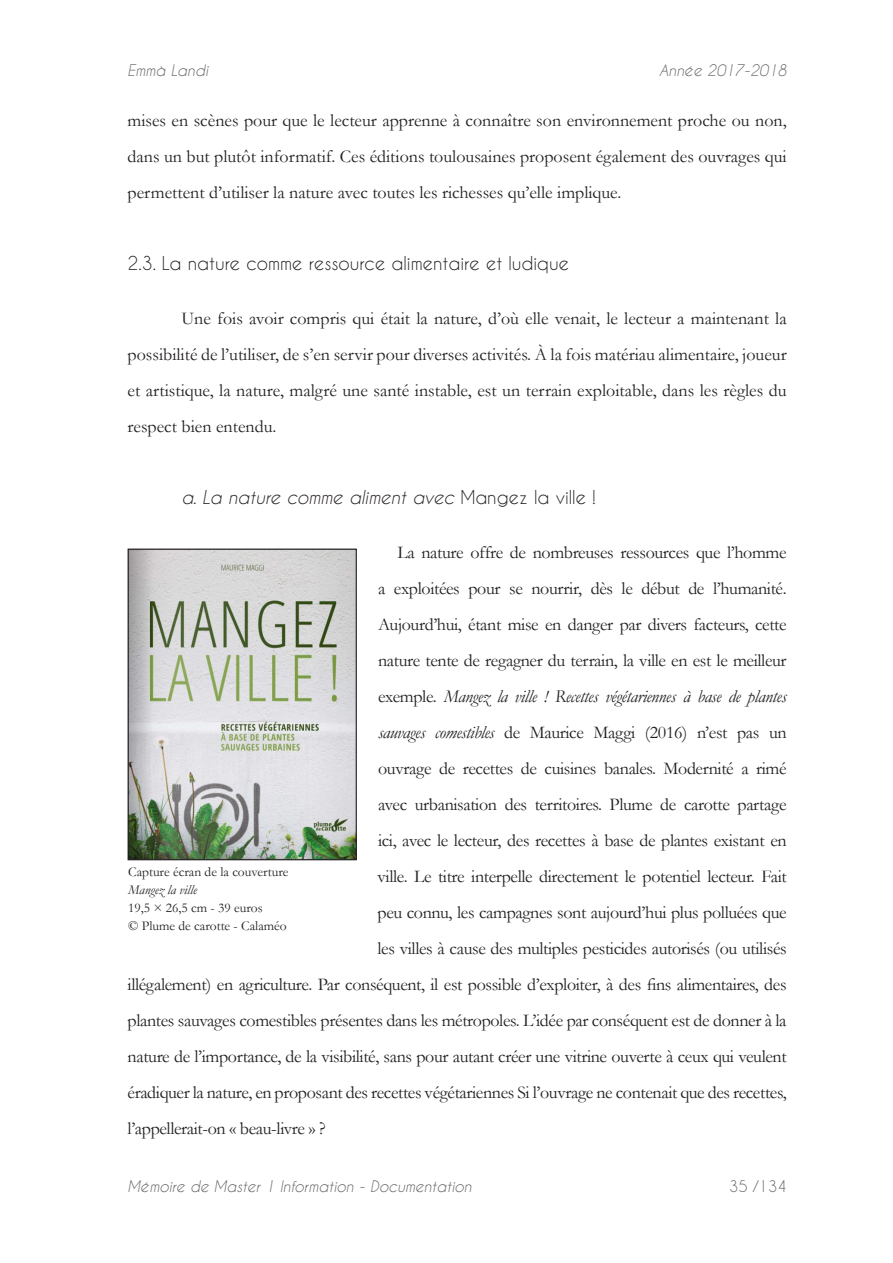
<style>
.page{position:relative;width:893px;height:1263px;background:#fff}
.page>*{position:absolute;margin:0;border:0;box-sizing:border-box;transform-origin:0 0}
.Corps_de_texte{font:18px/36px "Garamond";letter-spacing:-.02em;color:#231f20;text-align:justify}
.Corps_de_texte-2{font:italic 18px "Garamond";letter-spacing:-.02em;color:#231f20}
.SOUS-P{font:18px "Caviar Dreams";color:#231f20}
.SOUS-SOUS-P{font:italic 18px "Caviar Dreams";color:#231f20}
.t1{font:italic 15px "Caviar Dreams";color:#636366}
.t2{font:15px "Caviar Dreams";color:#636366}
.légendes_images{font:13.5px/18px "Garamond";color:#231f20}
.s1{font-style:normal}
.s2{font-style:italic}
</style>
<div class="page">
<img style="left:130px;top:551px;width:225px;height:307px">
<div style="left:128px;top:549px;width:229px;height:311px;border:1px solid #231f20"></div>
<p class="t1" style="left:128px;top:61px;width:82px">Emmà Landi</p>
<p class="t1" style="left:659px;top:61px;width:129px">Année 2017-2018</p>
<p class="Corps_de_texte" style="left:128px;top:102px;width:661px">mises en scènes pour que le lecteur apprenne à connaître son environnement proche ou non, dans un but plutôt informatif. Ces éditions toulousaines proposent également des ouvrages qui permettent d’utiliser la nature avec toutes les richesses qu’elle implique.</p>
<p class="SOUS-P" style="left:128px;top:252px;width:443px">2.3. La nature comme ressource alimentaire et ludique</p>
<p class="Corps_de_texte" style="left:128px;top:300px;width:661px;text-indent:54px">Une fois avoir compris qui était la nature, d’où elle venait, le lecteur a maintenant la possibilité de l’utiliser, de s’en servir pour diverses activités. À la fois matériau alimentaire, joueur et artistique, la nature, malgré une santé instable, est un terrain exploitable, dans les règles du respect bien entendu.</p>
<p class="SOUS-SOUS-P" style="left:182px;top:487px;width:416px">a. La nature comme aliment avec <span class="s1">Mangez la ville !</span></p>
<p class="Corps_de_texte" style="left:398px;top:534px;width:391px">La nature offre de nombreuses ressources que l’homme</p>
<p class="Corps_de_texte" style="left:378px;top:570px;width:410px">a exploitées pour se nourrir, dès le début de l’humanité.</p>
<p class="Corps_de_texte" style="left:378px;top:606px;width:410px">Aujourd’hui, étant mise en danger par divers facteurs, cette</p>
<p class="Corps_de_texte" style="left:378px;top:642px;width:410px">nature tente de regagner du terrain, la ville en est le meilleur</p>
<p class="Corps_de_texte-2" style="left:378px;top:684px;width:410px"><span class="s1">exemple.</span> Mangez la ville ! Recettes végétariennes à base de plantes</p>
<p class="Corps_de_texte" style="left:378px;top:714px;width:410px"><span class="s2">sauvages comestibles</span> de Maurice Maggi (2016) n’est pas un</p>
<p class="Corps_de_texte" style="left:378px;top:750px;width:410px">ouvrage de recettes de cuisines banales. Modernité a rimé</p>
<p class="Corps_de_texte" style="left:378px;top:786px;width:410px">avec urbanisation des territoires. Plume de carotte partage</p>
<p class="Corps_de_texte" style="left:378px;top:822px;width:410px">ici, avec le lecteur, des recettes à base de plantes existant en</p>
<p class="Corps_de_texte" style="left:377px;top:858px;width:411px">ville. Le titre interpelle directement le potentiel lecteur. Fait</p>
<p class="Corps_de_texte" style="left:377px;top:894px;width:411px">peu connu, les campagnes sont aujourd’hui plus polluées que</p>
<p class="Corps_de_texte" style="left:377px;top:930px;width:411px">les villes à cause des multiples pesticides autorisés (ou utilisés</p>
<p class="Corps_de_texte" style="left:128px;top:966px;width:661px">illégalement) en agriculture. Par conséquent, il est possible d’exploiter, à des fins alimentaires, des</p>
<p class="Corps_de_texte" style="left:128px;top:1002px;width:661px">plantes sauvages comestibles présentes dans les métropoles. L’idée par conséquent est de donner à la</p>
<p class="Corps_de_texte" style="left:128px;top:1038px;width:661px">nature de l’importance, de la visibilité, sans pour autant créer une vitrine ouverte à ceux qui veulent</p>
<p class="Corps_de_texte" style="left:128px;top:1074px;width:660px">éradiquer la nature, en proposant des recettes végétariennes Si l’ouvrage ne contenait que des recettes,</p>
<p class="Corps_de_texte" style="left:128px;top:1110px;width:200px">l’appellerait-on « beau-livre » ?</p>
<p class="légendes_images" style="left:128px;top:862px;width:162px">Capture écran de la couverture<br><span class="s2">Mangez la ville<br></span>19,5 × 26,5 cm - 39 euros<br>© Plume de carotte - Calaméo</p>
<p class="t1" style="left:128px;top:1177px;width:346px">Mémoire de Master 1 Information - Documentation</p>
<p class="t2" style="left:729px;top:1177px;width:59px">35 /134</p>
</div>
